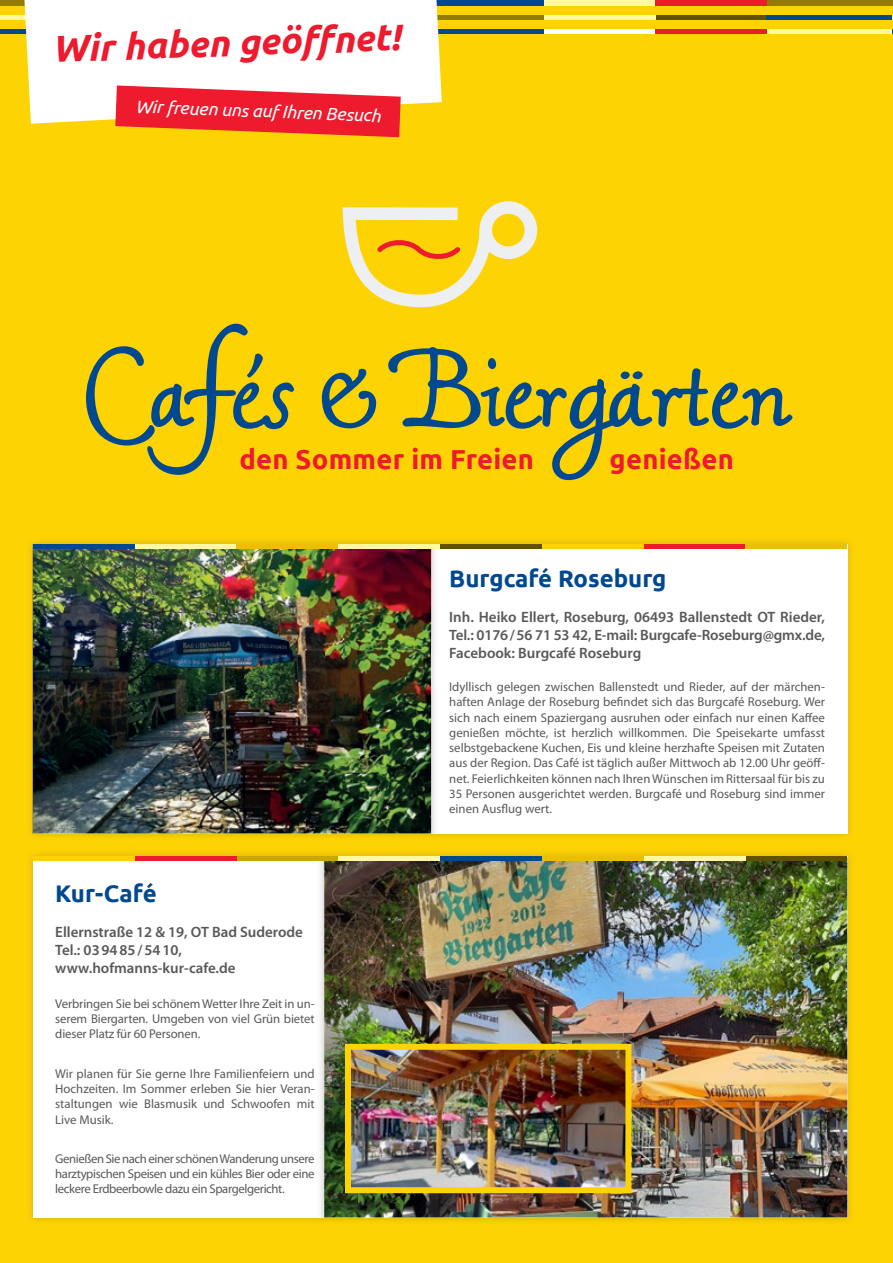
<style>
.page{position:relative;width:893px;height:1263px;background:#fed304}
.page>*{position:absolute;margin:0;border:0;box-sizing:border-box;transform-origin:0 0}
.t1{font:107.4px "Mama Script";letter-spacing:-.01em;color:#01498e}
.t2{font:italic 700 37.5px "Ubuntu";color:#ee1a2e}
.t3{font:700 27.3px "Ubuntu";letter-spacing:.01em;color:#ee1a2e}
.t4{font:700 24px "Ubuntu";color:#01498e}
.t5{font:italic 18px "Ubuntu";color:#fff}
.t6{font:600 15px/18px "Myriad Pro";color:#57585a;text-align:justify}
.t7{font:12.75px/15.3px "Myriad Pro";letter-spacing:-.01em;color:#57585a;text-align:justify}
</style>
<div class="page">
<div style="left:25px;top:536px;width:830px;height:305px;background:#594a41;opacity:.25"></div>
<div style="left:33px;top:544px;width:814px;height:289px;background:#fff"></div>
<img style="left:33px;top:548px;width:398px;height:285px">
<div style="left:0;top:0;width:98px;height:6px;background:#937b00"></div>
<div style="left:432px;top:0;width:112px;height:6px;background:#01498e"></div>
<div style="left:544px;top:0;width:111px;height:6px;background:#fff7a4"></div>
<div style="left:655px;top:0;width:112px;height:6px;background:#ee1a2e"></div>
<div style="left:767px;top:0;width:126px;height:6px;background:#937b00"></div>
<hr style="left:767px;top:29px;width:126px;height:4px;background:#fff7a4">
<hr style="left:655px;top:16px;width:112px;height:4px;background:#625100">
<hr style="left:544px;top:29px;width:111px;height:4px;background:#fff">
<hr style="left:432px;top:29px;width:112px;height:4px;background:#01498e">
<hr style="left:0;top:29px;width:98px;height:4px;background:#01498e">
<hr style="left:0;top:16px;width:98px;height:4px;background:#fff7a4">
<hr style="left:655px;top:29px;width:112px;height:4px;background:#ee1a2e">
<hr style="left:432px;top:16px;width:112px;height:4px;background:#937b00">
<hr style="left:544px;top:16px;width:111px;height:4px;background:#fff7a4">
<hr style="left:767px;top:16px;width:126px;height:4px;background:#01498e">
<hr style="left:33px;top:544px;width:102px;height:4px;background:#01498e">
<hr style="left:135px;top:544px;width:102px;height:4px;background:#fff7a4">
<hr style="left:237px;top:544px;width:101px;height:4px;background:#e9c005">
<hr style="left:338px;top:544px;width:102px;height:4px;background:#fff7a4">
<hr style="left:440px;top:544px;width:102px;height:4px;background:#625100">
<hr style="left:542px;top:544px;width:102px;height:4px;background:#fed304">
<hr style="left:644px;top:544px;width:101px;height:4px;background:#ee1a2e">
<hr style="left:745px;top:544px;width:102px;height:4px;background:#e9c005">
<div style="left:25px;top:848px;width:830px;height:377px;background:#594a41;opacity:.25"></div>
<div style="left:33px;top:856px;width:814px;height:361px;background:#fff"></div>
<img style="left:324px;top:860px;width:523px;height:357px">
<div style="left:24px;top:0;width:418px;height:124px;background:#fff"></div>
<svg style="left:115px;top:85px;width:286px;height:52px;background:#f14842"></svg>
<svg style="left:342px;top:207px;width:156px;height:101px"></svg>
<div style="left:479px;top:201px;width:58px;height:58px;border:13px solid #edeff0;border-radius:50%"></div>
<hr style="left:745px;top:856px;width:102px;height:4px;background:#625100">
<hr style="left:644px;top:856px;width:101px;height:4px;background:#fff7a4">
<hr style="left:542px;top:856px;width:102px;height:4px;background:#e9c005">
<hr style="left:440px;top:856px;width:102px;height:4px;background:#01498e">
<hr style="left:338px;top:856px;width:102px;height:4px;background:#fff7a4">
<hr style="left:237px;top:856px;width:101px;height:4px;background:#c9a705">
<hr style="left:135px;top:856px;width:102px;height:4px;background:#ee1a2e">
<hr style="left:33px;top:856px;width:102px;height:4px;background:#fed304">
<img style="left:352px;top:1051px;width:272px;height:135px">
<div style="left:345px;top:1044px;width:286px;height:149px;border:6px solid #fed304"></div>
<h2 class="t2" style="left:52px;top:26px;width:350px;rotate:-2deg">Wir haben geöffnet!</h2>
<h3 class="t5" style="left:136px;top:96px;width:247px;rotate:2deg">Wir freuen uns auf Ihren Besuch</h3>
<h1 class="t1" style="left:90px;top:325px;width:702px">Cafés &amp; Biergärten</h1>
<h3 class="t3" style="left:239px;top:443px;width:296px">den Sommer im Freien</h3>
<h3 class="t3" style="left:610px;top:443px;width:126px">genießen</h3>
<h3 class="t4" style="left:55px;top:879px;width:103px">Kur-Café</h3>
<p class="t6" style="left:55px;top:922px;width:249px;text-align:left">Ellernstraße 12 &amp; 19, OT Bad Suderode<br>Tel.: 039485/5410, www.hofmanns-kur-cafe.de</p>
<p class="t7" style="left:55px;top:996px;width:261px">Verbringen Sie bei schönem Wetter Ihre Zeit in un&shy;serem Biergarten. Umgeben von viel Grün bietet dieser Platz für 60 Personen.</p>
<p class="t7" style="left:55px;top:1065px;width:261px">Wir planen für Sie gerne Ihre Familienfeiern und Hochzeiten. Im Sommer erleben Sie hier Veran&shy;staltungen wie Blasmusik und Schwoofen mit Live Musik.</p>
<p class="t7" style="left:55px;top:1150px;width:261px">Genießen Sie nach einer schönen Wanderung unsere harztypischen Speisen und ein kühles Bier oder eine leckere Erdbeerbowle dazu ein Spargelgericht.</p>
<h3 class="t4" style="left:449px;top:563px;width:219px">Burgcafé Roseburg</h3>
<p class="t6" style="left:449px;top:607px;width:377px">Inh. Heiko Ellert, Roseburg, 06493 Ballenstedt OT Rieder, Tel.: 0176/56 71 53 42, E-mail: Burgcafe-Roseburg@gmx.de, Facebook: Burgcafé Roseburg</p>
<p class="t7" style="left:449px;top:679px;width:377px">Idyllisch gelegen zwischen Ballenstedt und Rieder, auf der märchen&shy;haften Anlage der Roseburg befindet sich das Burgcafé Roseburg. Wer sich nach einem Spaziergang ausruhen oder einfach nur einen Kaffee genießen möchte, ist herzlich willkommen. Die Speisekarte umfasst selbstgebackene Kuchen, Eis und kleine herzhafte Speisen mit Zutaten aus der Region. Das Café ist täglich außer Mittwoch ab 12.00 Uhr geöff&shy;net. Feierlichkeiten können nach Ihren Wünschen im Rittersaal für bis zu 35 Personen ausgerichtet werden. Burgcafé und Roseburg sind immer einen Ausflug wert.</p>
</div>
